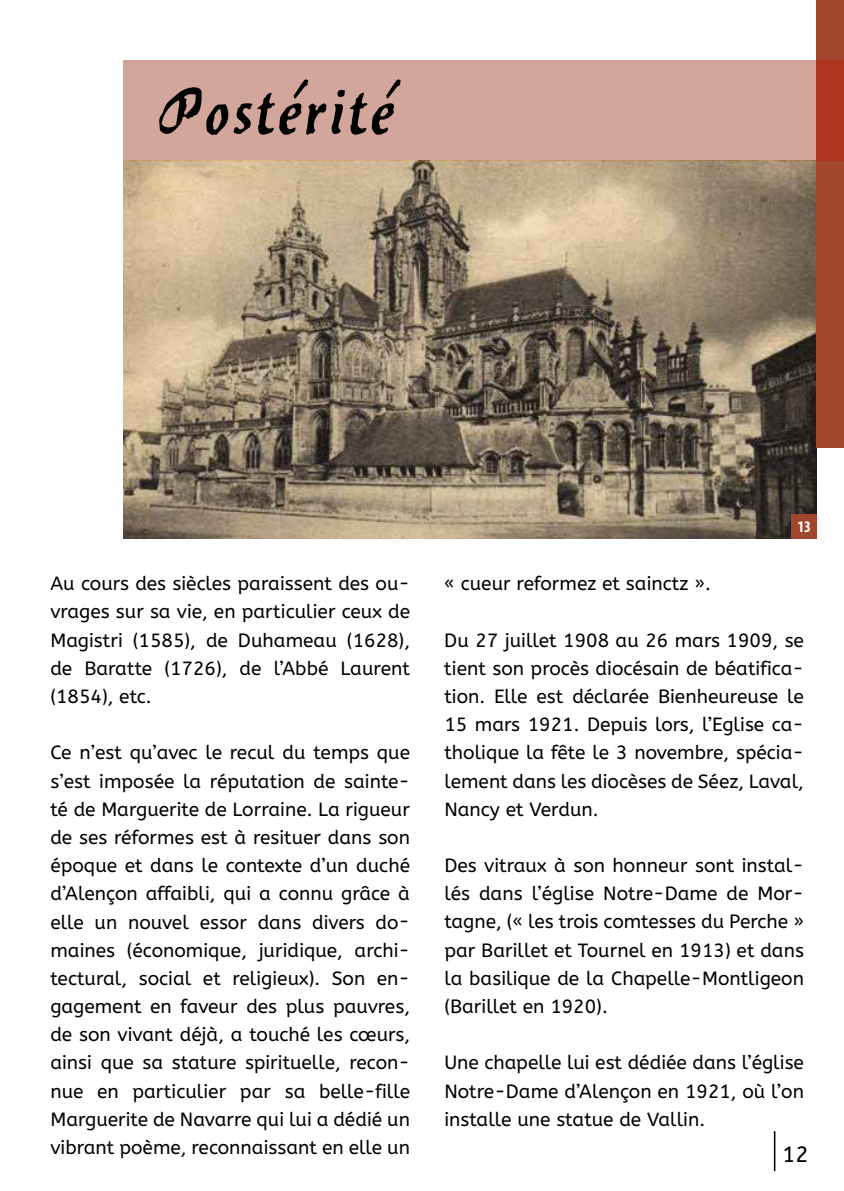
<style>
.page{position:relative;width:844px;height:1191px;background:#fff}
.page>*{position:absolute;margin:0;border:0;box-sizing:border-box;transform-origin:0 0}
.t1{font:74.38px "Balthazar";color:#000}
.t2{font:22.05px "A Bee Zee";color:#000}
.t3{font:19.07px/28.2px "A Bee Zee";color:#000;text-align:justify}
.t4{font:700 condensed 16.1px "Myriad Pro";color:#fff}
</style>
<div class="page">
<img style="left:123px;top:161px;width:693px;height:377px">
<div style="left:816px;top:0;width:27px;height:447px;background:#a2462e"></div>
<div style="left:123px;top:60px;width:720px;height:101px;background:#d2a69b"></div>
<div style="left:791px;top:514px;width:25px;height:24px;background:#a2462e"></div>
<hr style="left:773px;top:1131px;width:2px;height:40px;background:#000">
<h1 class="t1" style="left:156px;top:61px;width:242px">Postérité</h1>
<p class="t3" style="left:50px;top:570px;width:361px">Au cours des siècles paraissent des ou&shy;vrages sur sa vie, en particulier ceux de Magistri (1585), de Duhameau (1628), de Baratte (1726), de l’Abbé Laurent (1854), etc.</p>
<p class="t3" style="left:50px;top:739px;width:361px">Ce n’est qu’avec le recul du temps que s’est imposée la réputation de sainte&shy;té de Marguerite de Lorraine. La rigueur de ses réformes est à resituer dans son époque et dans le contexte d’un duché d’Alençon affaibli, qui a connu grâce à elle un nouvel essor dans divers do&shy;maines (économique, juridique, archi&shy;tectural, social et religieux). Son en&shy;gagement en faveur des plus pauvres, de son vivant déjà, a touché les cœurs, ainsi que sa stature spirituelle, recon&shy;nue en particulier par sa belle-fille Marguerite de Navarre qui lui a dédié un vibrant poème, reconnaissant en elle un</p>
<p class="t3" style="left:444px;top:570px;width:268px">« cueur reformez et sainctz ».</p>
<p class="t4" style="left:797px;top:517px;width:15px">13</p>
<p class="t3" style="left:444px;top:626px;width:361px">Du 27 juillet 1908 au 26 mars 1909, se tient son procès diocésain de béatifica&shy;tion. Elle est déclarée Bienheureuse le 15 mars 1921. Depuis lors, l’Eglise ca&shy;tholique la fête le 3 novembre, spécia&shy;lement dans les diocèses de Séez, Laval, Nancy et Verdun.</p>
<p class="t3" style="left:444px;top:851px;width:361px">Des vitraux à son honneur sont instal&shy;lés dans l’église Notre-Dame de Mor&shy;tagne, (« les trois comtesses du Perche » par Barillet et Tournel en 1913) et dans la basilique de la Chapelle-Montligeon (Barillet en 1920).</p>
<p class="t3" style="left:444px;top:1049px;width:361px">Une chapelle lui est dédiée dans l’église Notre-Dame d’Alençon en 1921, où l’on installe une statue de Vallin.</p>
<p class="t2" style="left:781px;top:1141px;width:28px">12</p>
</div>
